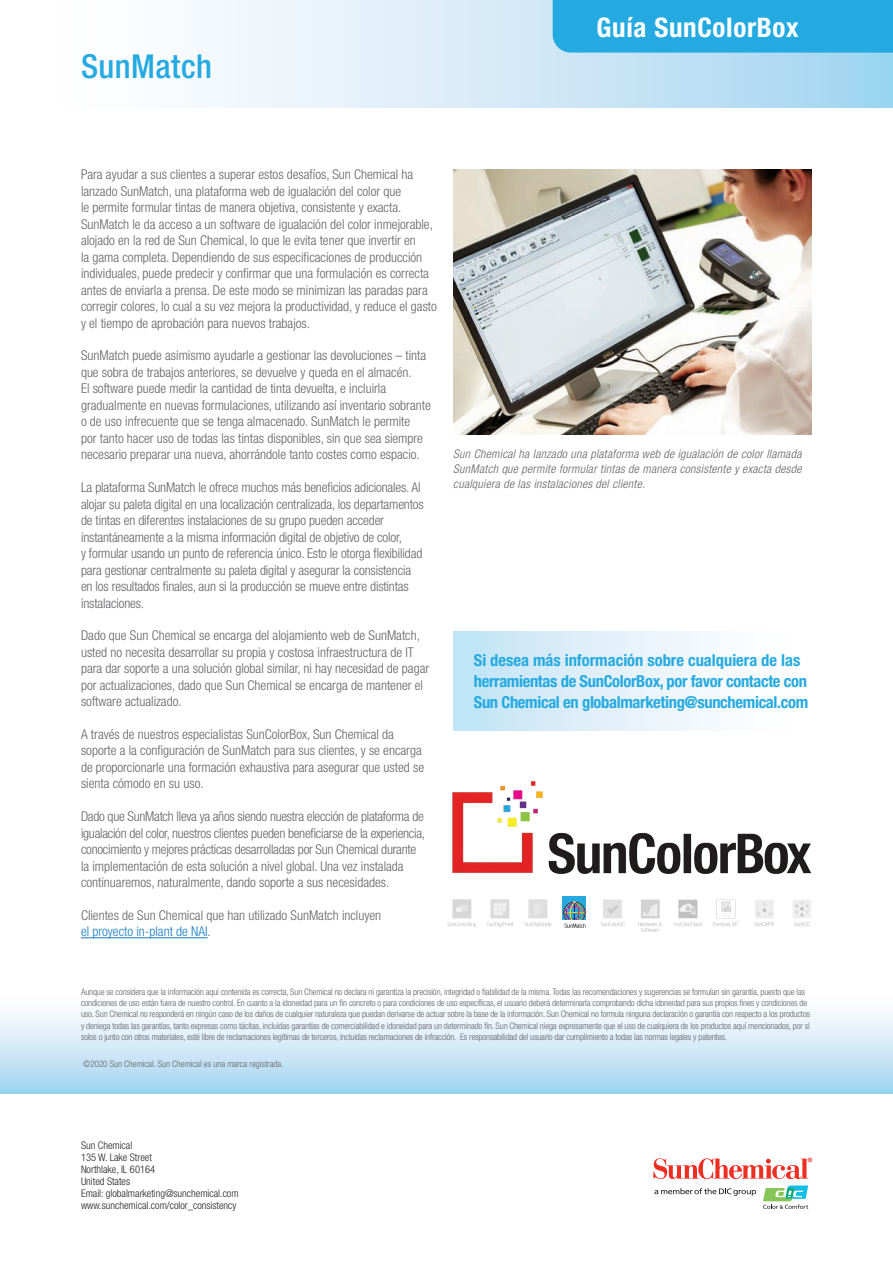
<style>
.page{position:relative;width:893px;height:1263px;background:#fff}
.page>*{position:absolute;margin:0;border:0;box-sizing:border-box;transform-origin:0 0}
.t1{font:500 condensed 33px "Helvetica Neue LT Std";letter-spacing:.015em;color:#24aae1}
.t2{font:700 condensed 27px "Helvetica Neue LT Std";letter-spacing:.025em;color:#fff}
.t3{font:700 condensed 16.5px/21px "Helvetica Neue LT Std";letter-spacing:-.02em;color:#24aae1}
.t4{font:300 condensed 13.5px/16.5px "Helvetica Neue LT Std";color:#636366}
.t5{font:300 condensed 13.5px/16.5px "Helvetica Neue LT Std";letter-spacing:-.02em;color:#636366}
.t6{font:italic 300 condensed 12px/15px "Helvetica Neue LT Std";letter-spacing:.025em;color:#636366;text-align:justify}
.t7{font:300 condensed 10.5px/12px "Helvetica Neue LT Std";color:#231f20}
.t8{font:300 condensed 9px/11.2px "Helvetica Neue LT Std";letter-spacing:-.015em;color:#636366}
.s1{color:#177dc2}
</style>
<div class="page">
<div style="left:0;top:0;width:893px;height:107px;background:linear-gradient(to right,#fff,#a6d5f1)"></div>
<div style="left:0;top:986px;width:893px;height:107px;background:linear-gradient(to bottom,#fff,#a6d5f0)"></div>
<svg style="left:653px;top:1158px;width:159px;height:21px"></svg>
<svg style="left:654px;top:1188px;width:102px;height:8px"></svg>
<svg style="left:763px;top:1185px;width:45px;height:24px"></svg>
<div style="left:553px;top:0;width:340px;height:53px;background:#24aae1"></div>
<img style="left:601px;top:899px;width:210px;height:33px">
<img style="left:452px;top:781px;width:359px;height:93px">
<img style="left:453px;top:169px;width:359px;height:265px">
<div style="left:563px;top:897px;width:23px;height:23px;background:#24aae1"></div>
<svg style="left:563px;top:901px;width:23px;height:19px"></svg>
<img style="left:564px;top:923px;width:22px;height:5px">
<img style="left:447px;top:899px;width:105px;height:28px">
<div style="left:453px;top:631px;width:406px;height:99px;background:linear-gradient(to right,#c5e4f5,#fff)"></div>
<hr style="left:81px;top:937px;width:127px;height:1px;background:#177dc2">
<h1 class="t1" style="left:81px;top:46px;width:132px">SunMatch</h1>
<h2 class="t2" style="left:597px;top:11px;width:203px">Guía SunColorBox</h2>
<p class="t4" style="left:81px;top:166px;width:357px">Para ayudar a sus clientes a superar estos desafíos, Sun Chemical ha lanzado SunMatch, una plataforma web de igualación del color que<br>le permite formular tintas de manera objetiva, consistente y exacta.<br>SunMatch le da acceso a un software de igualación del color inmejorable, alojado en la red de Sun Chemical, lo que le evita tener que invertir en<br>la gama completa. Dependiendo de sus especificaciones de producción individuales, puede predecir y confirmar que una formulación es correcta antes de enviarla a prensa. De este modo se minimizan las paradas para corregir colores, lo cual a su vez mejora la productividad, y reduce el gasto y el tiempo de aprobación para nuevos trabajos.</p>
<p class="t4" style="left:81px;top:347px;width:351px">SunMatch puede asimismo ayudarle a gestionar las devoluciones – tinta que sobra de trabajos anteriores, se devuelve y queda en el almacén.<br>El software puede medir la cantidad de tinta devuelta, e incluirla gradualmente en nuevas formulaciones, utilizando así inventario sobrante o de uso infrecuente que se tenga almacenado. SunMatch le permite<br>por tanto hacer uso de todas las tintas disponibles, sin que sea siempre necesario preparar una nueva, ahorrándole tanto costes como espacio.</p>
<p class="t4" style="left:81px;top:479px;width:344px">La plataforma SunMatch le ofrece muchos más beneficios adicionales. Al alojar su paleta digital en una localización centralizada, los departamentos de tintas en diferentes instalaciones de su grupo pueden acceder instantáneamente a la misma información digital de objetivo de color,<br>y formular usando un punto de referencia único. Esto le otorga flexibilidad para gestionar centralmente su paleta digital y asegurar la consistencia en los resultados finales, aun si la producción se mueve entre distintas instalaciones.</p>
<p class="t4" style="left:81px;top:627px;width:350px">Dado que Sun Chemical se encarga del alojamiento web de SunMatch, usted no necesita desarrollar su propia y costosa infraestructura de IT para dar soporte a una solución global similar, ni hay necesidad de pagar por actualizaciones, dado que Sun Chemical se encarga de mantener el software actualizado.</p>
<p class="t4" style="left:81px;top:726px;width:345px">A través de nuestros especialistas SunColorBox, Sun Chemical da soporte a la configuración de SunMatch para sus clientes, y se encarga de proporcionarle una formación exhaustiva para asegurar que usted se sienta cómodo en su uso.</p>
<p class="t5" style="left:81px;top:808px;width:346px">Dado que SunMatch lleva ya años siendo nuestra elección de plataforma de igualación del color, nuestros clientes pueden beneficiarse de la experiencia, conocimiento y mejores prácticas desarrolladas por Sun Chemical durante la implementación de esta solución a nivel global. Una vez instalada continuaremos, naturalmente, dando soporte a sus necesidades.</p>
<p class="t4" style="left:81px;top:907px;width:302px">Clientes de Sun Chemical que han utilizado SunMatch incluyen <span class="s1">el proyecto in-plant de NAI</span>.</p>
<p class="t6" style="left:453px;top:446px;width:350px">Sun Chemical ha lanzado una plataforma web de igualación de color llamada SunMatch que permite formular tintas de manera consistente y exacta desde cualquiera de las instalaciones del cliente.</p>
<p class="t3" style="left:474px;top:649px;width:336px">Si desea más información sobre cualquiera de las herramientas de SunColorBox, por favor contacte con<br>Sun Chemical en globalmarketing@sunchemical.com</p>
<p class="t8" style="left:81px;top:986px;width:731px">Aunque se considera que la información aquí contenida es correcta, Sun Chemical no declara ni garantiza la precisión, integridad o fiabilidad de la misma. Todas las recomendaciones y sugerencias se formulan sin garantía, puesto que las condiciones de uso están fuera de nuestro control. En cuanto a la idoneidad para un fin concreto o para condiciones de uso específicas, el usuario deberá determinarla comprobando dicha idoneidad para sus propios fines y condiciones de uso. Sun Chemical no responderá en ningún caso de los daños de cualquier naturaleza que puedan derivarse de actuar sobre la base de la información. Sun Chemical no formula ninguna declaración o garantía con respecto a los productos y deniega todas las garantías, tanto expresas como tácitas, incluidas garantías de comerciabilidad e idoneidad para un determinado fin. Sun Chemical niega expresamente que el uso de cualquiera de los productos aquí mencionados, por sí solos o junto con otros materiales, esté libre de reclamaciones legítimas de terceros, incluidas reclamaciones de infracción. Es responsabilidad del usuario dar cumplimiento a todas las normas legales y patentes.</p>
<p class="t8" style="left:83px;top:1058px;width:202px">©2020 Sun Chemical. Sun Chemical es una marca registrada.</p>
<p class="t7" style="left:81px;top:1139px;width:159px">Sun Chemical<br>135 W. Lake Street<br>Northlake, IL 60164<br>United States<br>Email: globalmarketing@sunchemical.com www.sunchemical.com/color_consistency</p>
</div>
